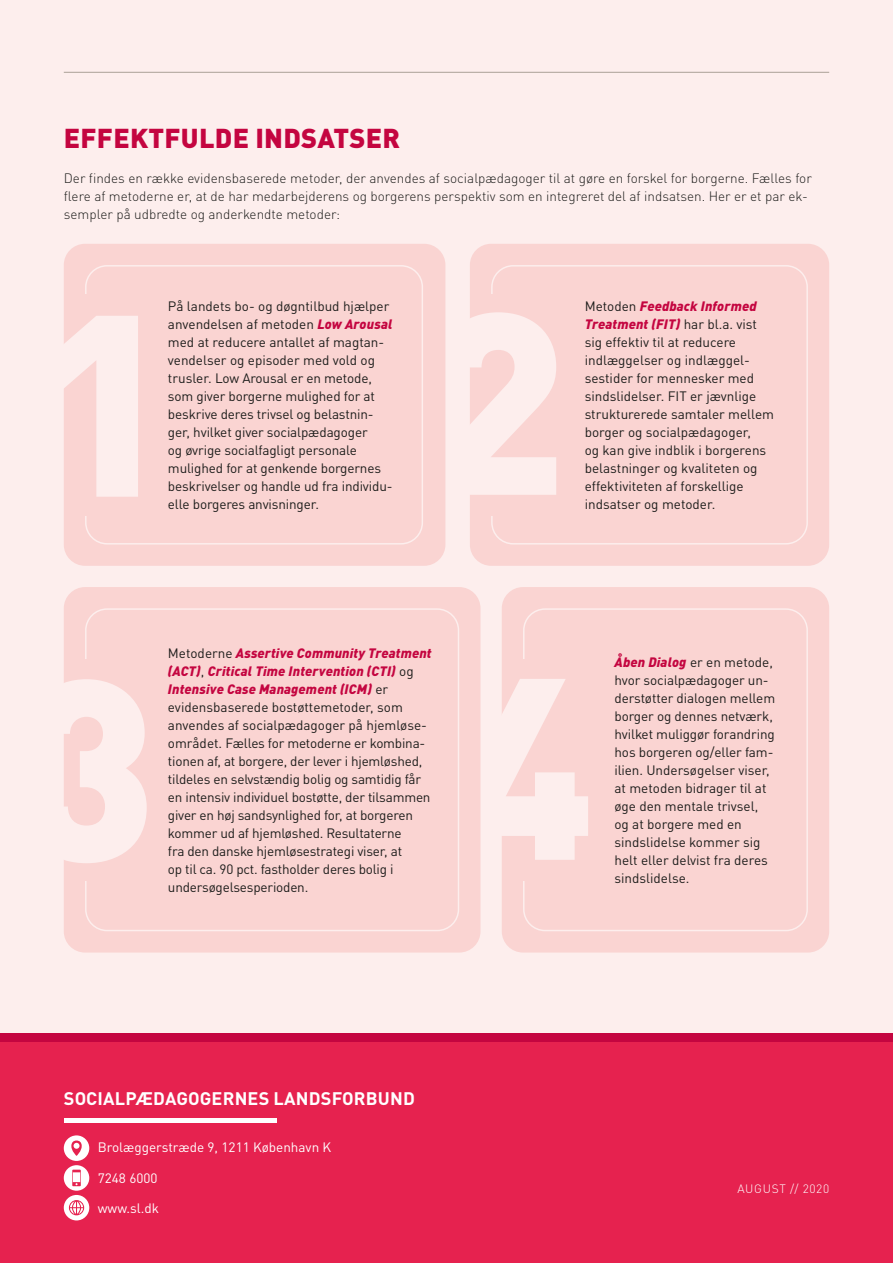
<style>
.page{position:relative;width:893px;height:1263px;background:#fff}
.page>*{position:absolute;margin:0;border:0;box-sizing:border-box;transform-origin:0 0}
.t1{font:900 254.1px/365px "DINOT";color:#fdeeed}
.t2{font:900 27px "DINOT";letter-spacing:.01em;color:#c40540}
.t3{font:700 18px "DINOT";letter-spacing:.01em;color:#fff}
.t4{font:13.5px/18px "DINOT";letter-spacing:-.01em;color:#1d1d1b}
.t5{font:300 13.5px/18px "DINOT";color:#1d1d1b}
.t6{font:13.5px "DINOT";color:#fff}
.t7{font:300 12px "DINOT";letter-spacing:.055em;color:#fff}
.s1{font-weight:900;font-style:italic;color:#c40540}
</style>
<div class="page">
<div style="left:0;top:1042px;width:893px;height:221px;background:#e6224f"></div>
<div style="left:0;top:0;width:893px;height:1033px;background:#fdeeed"></div>
<div style="left:0;top:1033px;width:893px;height:9px;background:#c40540"></div>
<div style="left:502px;top:587px;width:327px;height:365px;background:#fad4d2;border-radius:21px"></div>
<div style="left:523px;top:608px;width:285px;height:323px;border:2px solid #fdeeed;border-radius:21px"></div>
<div style="left:503px;top:659px;width:40px;height:221px;background:#fad4d2"></div>
<div style="left:64px;top:587px;width:416px;height:365px;background:#fad4d2;border-radius:21px"></div>
<div style="left:470px;top:244px;width:359px;height:322px;background:#fad4d2;border-radius:21px"></div>
<div style="left:85px;top:608px;width:374px;height:323px;border:2px solid #fdeeed;border-radius:21px"></div>
<div style="left:491px;top:265px;width:317px;height:279px;border:2px solid #fdeeed;border-radius:21px"></div>
<div style="left:486px;top:294px;width:41px;height:221px;background:#fad4d2"></div>
<div style="left:64px;top:244px;width:381px;height:322px;background:#fad4d2;border-radius:21px"></div>
<div style="left:85px;top:265px;width:338px;height:279px;border:2px solid #fdeeed;border-radius:21px"></div>
<div style="left:64px;top:1195px;width:25px;height:25px;background:#fff;border-radius:50%"></div>
<svg style="left:69px;top:1200px;width:15px;height:15px"></svg>
<div style="left:64px;top:1165px;width:25px;height:26px;background:#fff;border-radius:50%"></div>
<svg style="left:72px;top:1170px;width:9px;height:16px"></svg>
<div style="left:64px;top:1135px;width:25px;height:26px;background:#fff;border-radius:50%"></div>
<svg style="left:71px;top:1140px;width:11px;height:16px"></svg>
<hr style="left:64px;top:1118px;width:212px;height:4px;background:#fff">
<div style="left:77px;top:294px;width:41px;height:221px;background:#fad4d2"></div>
<div style="left:77px;top:659px;width:41px;height:221px;background:#fad4d2"></div>
<hr style="left:64px;top:72px;width:765px;height:1px;background:#aba197">
<h2 class="t2" style="left:64px;top:117px;width:338px">EFFEKTFULDE INDSATSER</h2>
<p class="t5" style="left:64px;top:168px;width:750px">Der findes en række evidensbaserede metoder, der anvendes af socialpædagoger til at gøre en forskel for borgerne. Fælles for flere af metoderne er, at de har medarbejderens og borgerens perspektiv som en integreret del af indsatsen. Her er et par ek&shy;sempler på udbredte og anderkendte metoder:</p>
<h1 class="t1" style="left:16px;top:197px;width:162px">1<br>3</h1>
<p class="t4" style="left:168px;top:297px;width:226px">På landets bo- og døgntilbud hjælper anvendelsen af metoden <span class="s1">Low Arousal </span>med at reducere antallet af magtan&shy;vendelser og episoder med vold og trusler. Low Arousal er en metode, som giver borgerne mulighed for at beskrive deres trivsel og belastnin&shy;ger, hvilket giver socialpædagoger<br>og øvrige socialfagligt personale mulighed for at genkende borgernes beskrivelser og handle ud fra individu&shy;elle borgeres anvisninger.</p>
<h1 class="t1" style="left:426px;top:195px;width:143px">2</h1>
<p class="t4" style="left:585px;top:297px;width:191px">Metoden <span class="s1">Feedback Informed<br>Treatment (FIT)</span> har bl.a. vist sig effektiv til at reducere indlæggelser og indlæggel&shy;sestider for mennesker med sindslidelser. FIT er jævnlige strukturerede samtaler mellem borger og socialpædagoger,<br>og kan give indblik i borgerens belastninger og kvaliteten og effektiviteten af forskellige indsatser og metoder.</p>
<p class="t4" style="left:168px;top:644px;width:265px">Metoderne <span class="s1">Assertive Community Treatment (ACT)</span>, <span class="s1">Critical Time Intervention (CTI)</span> og <span class="s1">Intensive Case Management (ICM)</span> er evidensbaserede bostøttemetoder, som anvendes af socialpædagoger på hjemløse&shy;området. Fælles for metoderne er kombina&shy;tionen af, at borgere, der lever i hjemløshed, tildeles en selvstændig bolig og samtidig får en intensiv individuel bostøtte, der tilsammen giver en høj sandsynlighed for, at borgeren kommer ud af hjemløshed. Resultaterne<br>fra den danske hjemløsestrategi viser, at<br>op til ca. 90 pct. fastholder deres bolig i undersøgelsesperioden.</p>
<h1 class="t1" style="left:453px;top:560px;width:143px">4</h1>
<p class="t4" style="left:614px;top:653px;width:162px"><span class="s1">Åben Dialog</span> er en metode, hvor socialpædagoger un&shy;derstøtter dialogen mellem borger og dennes netværk, hvilket muliggør forandring hos borgeren og/eller fam&shy;ilien. Undersøgelser viser, at metoden bidrager til at øge den mentale trivsel, og at borgere med en sindslidelse kommer sig helt eller delvist fra deres sindslidelse.</p>
<h3 class="t3" style="left:64px;top:1086px;width:353px">SOCIALPÆDAGOGERNES LANDSFORBUND</h3>
<p class="t6" style="left:98px;top:1138px;width:235px">Brolæggerstræde 9, 1211 København K</p>
<p class="t6" style="left:98px;top:1170px;width:61px">7248 6000</p>
<p class="t6" style="left:98px;top:1199px;width:63px">www.sl.dk</p>
<p class="t7" style="left:737px;top:1179px;width:93px">AUGUST // 2020</p>
</div>
